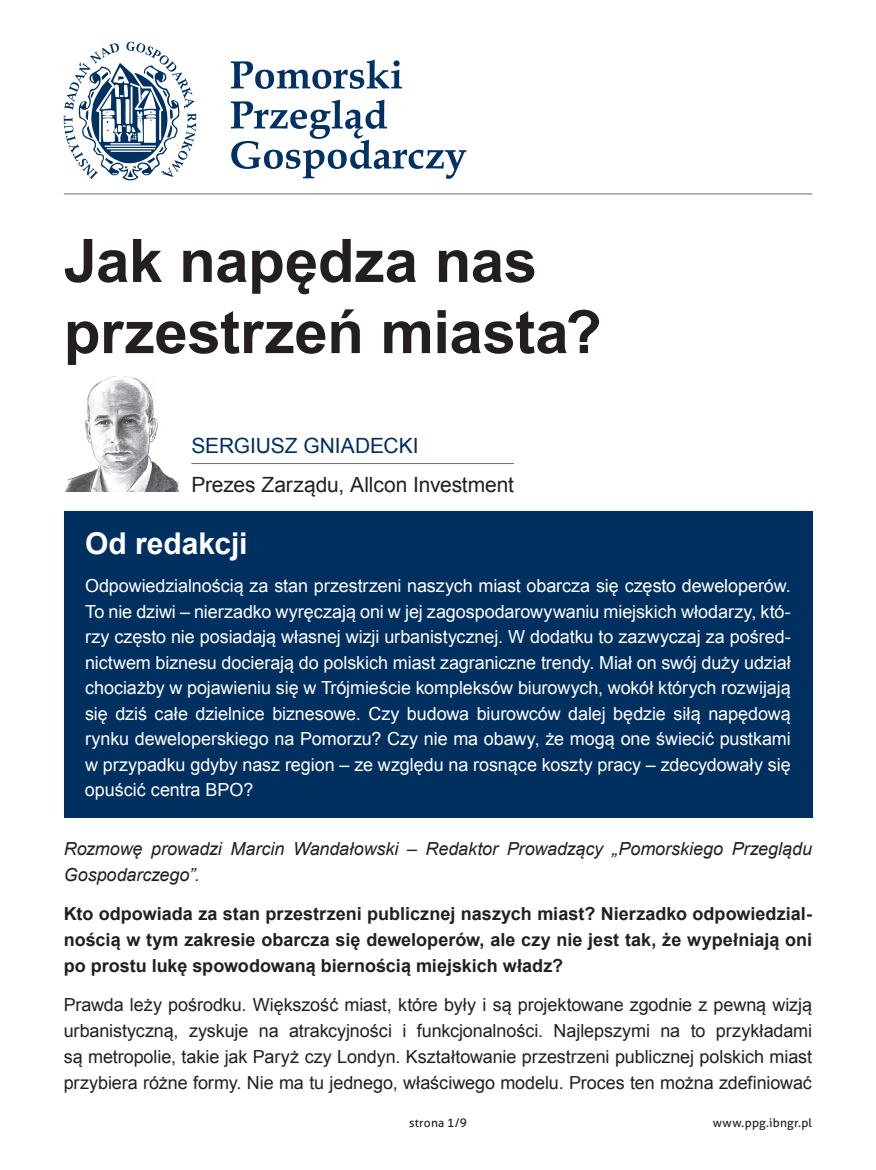
<style>
.page{position:relative;width:876px;height:1170px;background:#fff}
.page>*{position:absolute;margin:0;border:0;box-sizing:border-box;transform-origin:0 0}
.t1{font:700 60px/71.1px "Arial";letter-spacing:-.005em;color:#231f20}
.t2{font:700 30px "Arial";color:#fff}
.t3{font:21px "Arial";letter-spacing:-.005em;color:#231f20}
.t4{font:21px "Arial";color:#003060}
.t5{font:18px/25.5px "Arial";letter-spacing:-.005em;color:#fff;text-align:justify}
.t6{font:18px/26.1px "Arial";letter-spacing:-.005em;color:#231f20;text-align:justify}
.t7{font:700 18px/26.1px "Arial";color:#231f20;text-align:justify}
.t8{font:italic 18px/26.1px "Arial";letter-spacing:-.005em;color:#231f20}
.t9{font:12px "Aller";letter-spacing:.015em;color:#231f20}
</style>
<div class="page">
<svg style="left:231px;top:60px;width:171px;height:29px"></svg>
<svg style="left:231px;top:100px;width:235px;height:79px"></svg>
<svg style="left:64px;top:42px;width:132px;height:138px"></svg>
<hr style="left:64px;top:193px;width:748px;height:1px;background:#6c6d70">
<img style="left:65px;top:376px;width:114px;height:115px">
<hr style="left:191px;top:463px;width:323px;height:1px;background:#6c6d70">
<div style="left:64px;top:511px;width:748px;height:306px;background:#003060"></div>
<h1 class="t1" style="left:64px;top:227px;width:540px">Jak napędza nas przestrzeń miasta?</h1>
<p class="t4" style="left:191px;top:432px;width:229px">Sergiusz Gniadecki</p>
<p class="t3" style="left:191px;top:470px;width:324px">Prezes Zarządu, Allcon Investment</p>
<h2 class="t2" style="left:85px;top:523px;width:164px">Od redakcji</h2>
<p class="t5" style="left:85px;top:573px;width:707px">Odpowiedzialnością za stan przestrzeni naszych miast obarcza się często deweloperów.<br>To nie dziwi – nierzadko wyręczają oni w jej zagospodarowywaniu miejskich włodarzy, któ&shy;rzy często nie posiadają własnej wizji urbanistycznej. W dodatku to zazwyczaj za pośred&shy;nictwem biznesu docierają do polskich miast zagraniczne trendy. Miał on swój duży udział chociażby w pojawieniu się w Trójmieście kompleksów biurowych, wokół których rozwijają się dziś całe dzielnice biznesowe. Czy budowa biurowców dalej będzie siłą napędową rynku deweloperskiego na Pomorzu? Czy nie ma obawy, że mogą one świecić pustkami w przypadku gdyby nasz region – ze względu na rosnące koszty pracy – zdecydowały się opuścić centra BPO?</p>
<p class="t8" style="left:64px;top:835px;width:750px">Rozmowę prowadzi Marcin Wandałowski – Redaktor Prowadzący „Pomorskiego Przeglądu<br>Gospodarczego”.</p>
<p class="t7" style="left:64px;top:900px;width:750px">Kto odpowiada za stan przestrzeni publicznej naszych miast? Nierzadko odpowiedzial&shy;nością w tym zakresie obarcza się deweloperów, ale czy nie jest tak, że wypełniają oni po prostu lukę spowodowaną biernością miejskich władz?</p>
<p class="t6" style="left:64px;top:991px;width:750px">Prawda leży pośrodku. Większość miast, które były i są projektowane zgodnie z pewną wizją urbanistyczną, zyskuje na atrakcyjności i funkcjonalności. Najlepszymi na to przykładami są metropolie, takie jak Paryż czy Londyn. Kształtowanie przestrzeni publicznej polskich miast przybiera różne formy. Nie ma tu jednego, właściwego modelu. Proces ten można zdefiniować</p>
<p class="t9" style="left:409px;top:1115px;width:59px">strona 1/9</p>
<p class="t9" style="left:713px;top:1115px;width:101px">www.ppg.ibngr.pl</p>
</div>
